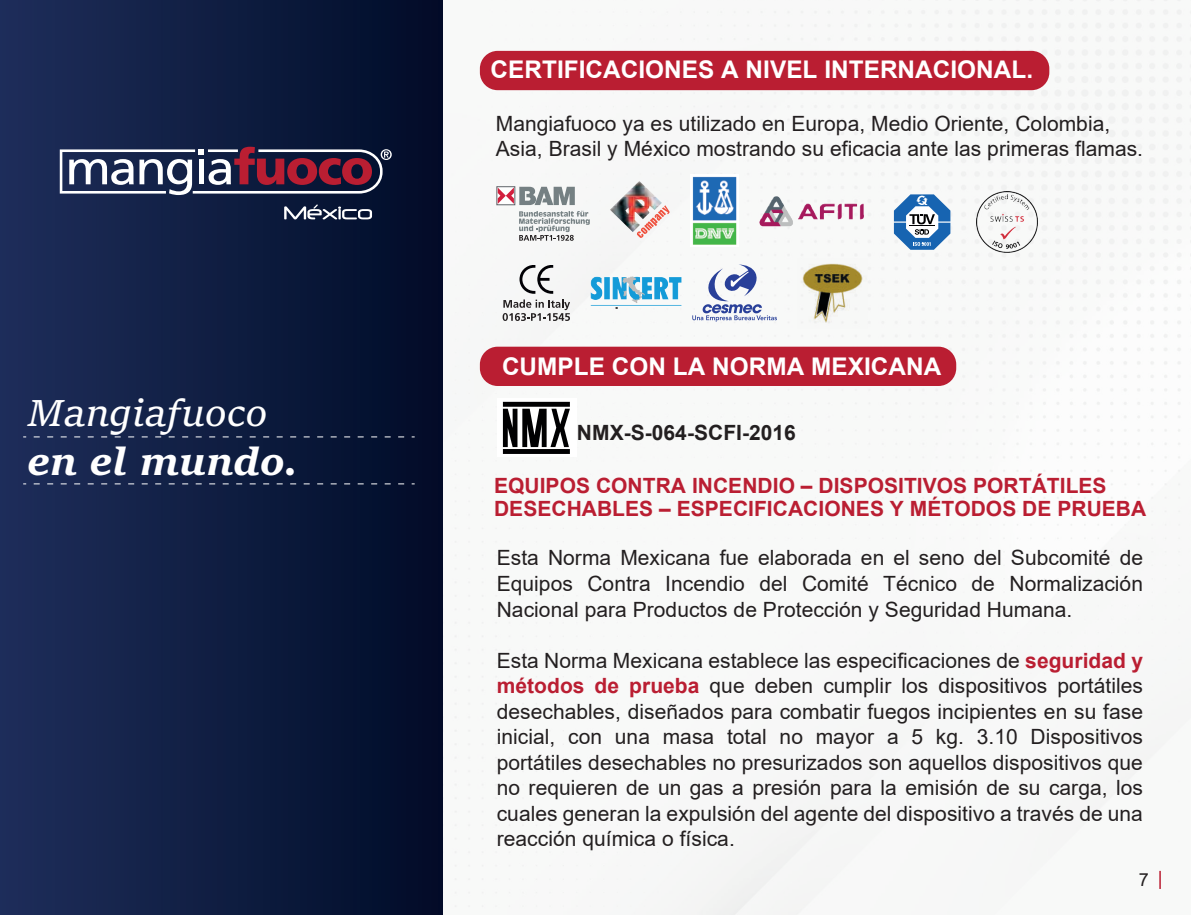
<style>
.page{position:relative;width:1191px;height:915px;background:#fff}
.page>*{position:absolute;margin:0;border:0;box-sizing:border-box;transform-origin:0 0}
.t1{font:italic 40.5px/48.6px "Sitka Text";color:#fff}
.t2{font:700 24.3px "Arial";color:#fff}
.t3{font:21.3px "Arial";color:#3c3e40}
.t4{font:21px/25.5px "Arial";color:#231f20;text-align:justify}
.t5{font:700 21px/22.5px "Arial";color:#ba1e32}
.t6{font:700 21px "Arial";color:#231f20}
.t7{font:18px "Arial";color:#231f20}
.s1{font-weight:700;color:#ba1e32}
</style>
<div class="page">
<img style="left:442px;top:0;width:749px;height:914px">
<div style="left:0;top:0;width:442px;height:914px;background:linear-gradient(to right,#1e2e5b,#010c28)"></div>
<svg style="left:34px;top:436px;width:381px;height:1px"></svg>
<svg style="left:34px;top:483px;width:381px;height:1px"></svg>
<img style="left:797px;top:258px;width:70px;height:70px">
<svg style="left:894px;top:194px;width:56px;height:56px"></svg>
<img style="left:610px;top:181px;width:52px;height:51px">
<svg style="left:636px;top:205px;width:34px;height:33px"></svg>
<img style="left:690px;top:174px;width:49px;height:72px">
<img style="left:587px;top:275px;width:97px;height:31px">
<div style="left:480px;top:51px;width:569px;height:39px;background:#ba1e32;border-radius:18px"></div>
<div style="left:480px;top:346px;width:476px;height:40px;background:#ba1e32;border-radius:18px"></div>
<img style="left:976px;top:191px;width:61px;height:61px">
<img style="left:758px;top:186px;width:110px;height:48px">
<svg style="left:496px;top:186px;width:79px;height:19px"></svg>
<svg style="left:519px;top:211px;width:71px;height:30px"></svg>
<svg style="left:502px;top:265px;width:68px;height:56px"></svg>
<svg style="left:692px;top:265px;width:84px;height:56px"></svg>
<img style="left:497px;top:398px;width:80px;height:58px">
<svg style="left:1159px;top:870px;width:1px;height:18px"></svg>
<svg style="left:60px;top:147px;width:332px;height:48px"></svg>
<svg style="left:284px;top:204px;width:88px;height:15px"></svg>
<h1 class="t1" style="left:27px;top:386px;width:273px">Mangiafuoco en el mundo.</h1>
<p class="t2" style="left:490px;top:52px;width:544px">CERTIFICACIONES A NIVEL INTERNACIONAL.</p>
<p class="t4" style="left:496px;top:110px;width:649px">Mangiafuoco ya es utilizado en Europa, Medio Oriente, Colombia,<br>Asia, Brasil y México mostrando su eficacia ante las primeras flamas.</p>
<p class="t3" style="left:614px;top:286px;width:7px">.</p>
<p class="t2" style="left:502px;top:349px;width:441px">CUMPLE CON LA NORMA MEXICANA</p>
<p class="t6" style="left:577px;top:417px;width:220px">NMX-S-064-SCFI-2016</p>
<p class="t5" style="left:494px;top:474px;width:653px">EQUIPOS CONTRA INCENDIO – DISPOSITIVOS PORTÁTILES<br>DESECHABLES – ESPECIFICACIONES Y MÉTODOS DE PRUEBA</p>
<p class="t4" style="left:497px;top:545px;width:648px">Esta Norma Mexicana fue elaborada en el seno del Subcomité de Equipos Contra Incendio del Comité Técnico de Normalización Nacional para Productos de Protección y Seguridad Humana.</p>
<p class="t4" style="left:497px;top:647px;width:648px">Esta Norma Mexicana establece las especificaciones de <span class="s1">seguridad y métodos de prueba</span> que deben cumplir los dispositivos portátiles desechables, diseñados para combatir fuegos incipientes en su fase inicial, con una masa total no mayor a 5 kg. 3.10 Dispositivos portátiles desechables no presurizados son aquellos dispositivos que no requieren de un gas a presión para la emisión de su carga, los cuales generan la expulsión del agente del dispositivo a través de una reacción química o física.</p>
<p class="t7" style="left:1138px;top:867px;width:12px">7</p>
</div>
